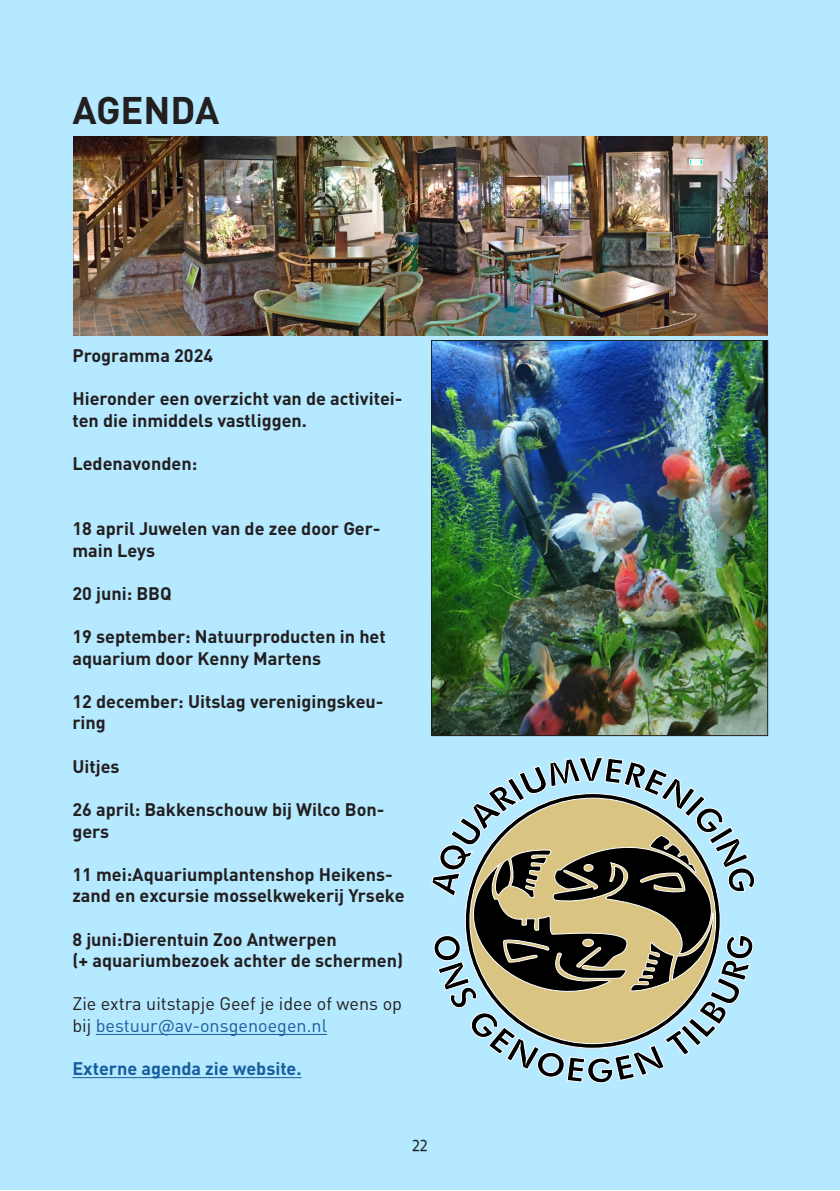
<style>
.page{position:relative;width:840px;height:1191px;background:#fff}
.page>*{position:absolute;margin:0;border:0;box-sizing:border-box;transform-origin:0 0}
.t1{font:700 38px "DIN Pro";color:#231f20}
.t2{font:700 18px/21.6px "DIN Pro";color:#231f20}
.t3{font:18px/21.6px "DIN Pro";color:#231f20}
.t4{font:700 18px "DIN Pro";color:#175d9e}
.t5{font:16px "Centrale Sans Cnd";color:#231f20}
.s1{color:#175d9e}
</style>
<div class="page">
<div style="left:0;top:0;width:839px;height:1190px;background:#b5e9ff"></div>
<hr style="left:96px;top:1034px;width:231px;height:1px;background:#175d9e">
<hr style="left:72px;top:1077px;width:229px;height:1px;background:#175d9e">
<img style="left:73px;top:136px;width:694px;height:199px">
<svg style="left:431px;top:757px;width:324px;height:327px"></svg>
<img style="left:433px;top:342px;width:332px;height:392px">
<div style="left:431px;top:340px;width:336px;height:396px;border:1px solid #231f20"></div>
<p class="t1" style="left:72px;top:85px;width:148px">AGENDA</p>
<p class="t2" style="left:72px;top:344px;width:142px">Programma 2024</p>
<p class="t2" style="left:72px;top:387px;width:331px">Hieronder een overzicht van de activitei&shy;ten die inmiddels vastliggen.</p>
<p class="t2" style="left:72px;top:452px;width:126px">Ledenavonden:</p>
<p class="t2" style="left:72px;top:517px;width:309px">18 april Juwelen van de zee door Ger&shy;main Leys</p>
<p class="t2" style="left:72px;top:582px;width:101px">20 juni: BBQ</p>
<p class="t2" style="left:72px;top:625px;width:315px">19 september: Natuurproducten in het aquarium door Kenny Martens</p>
<p class="t2" style="left:72px;top:690px;width:312px">12 december: Uitslag verenigingskeu&shy;ring</p>
<p class="t2" style="left:72px;top:754px;width:49px">Uitjes</p>
<p class="t2" style="left:72px;top:798px;width:313px">26 april: Bakkenschouw bij Wilco Bon&shy;gers</p>
<p class="t2" style="left:72px;top:862px;width:333px">11 mei:Aquariumplantenshop Heikens&shy;zand en excursie mosselkwekerij Yrseke</p>
<p class="t2" style="left:72px;top:927px;width:332px">8 juni:Dierentuin Zoo Antwerpen<br>(+ aquariumbezoek achter de schermen)</p>
<p class="t3" style="left:72px;top:992px;width:331px">Zie extra uitstapje Geef je idee of wens op bij <span class="s1">bestuur@av-onsgenoegen.nl</span></p>
<p class="t4" style="left:72px;top:1056px;width:231px">Externe agenda zie website.</p>
<p class="t5" style="left:412px;top:1136px;width:17px">22</p>
</div>
